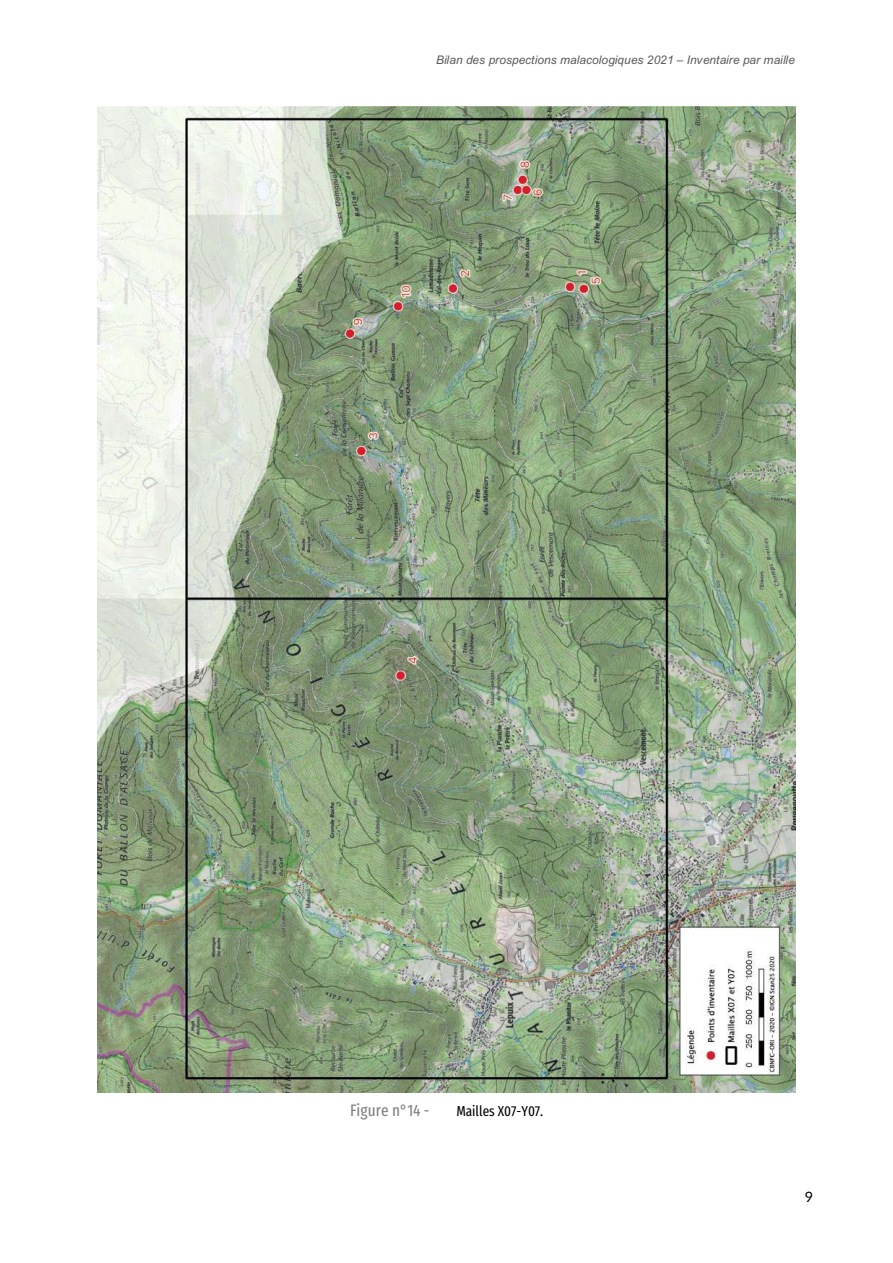
<style>
.page{position:relative;width:893px;height:1263px;background:#fff}
.page>*{position:absolute;margin:0;border:0;box-sizing:border-box;transform-origin:0 0}
.t1{font:16.5px "Fira Sans Compressed";color:#7f7f7f}
.t2{font:14.4px "Fira Sans Compressed";letter-spacing:-.005em;color:#000}
.t3{font:14.4px "Lato";color:#000}
.t4{font:italic 11.85px "Arial";letter-spacing:-.01em;color:#595959}
</style>
<div class="page">
<img style="left:98px;top:106px;width:697px;height:986px">
<p class="t4" style="left:436px;top:54px;width:360px">Bilan des prospections malacologiques 2021 – Inventaire par maille</p>
<h1 class="t1" style="left:350px;top:1101px;width:81px">Figure n°14 -</h1>
<p class="t2" style="left:456px;top:1103px;width:88px">Mailles X07-Y07.</p>
<p class="t3" style="left:804px;top:1188px;width:10px">9</p>
</div>
